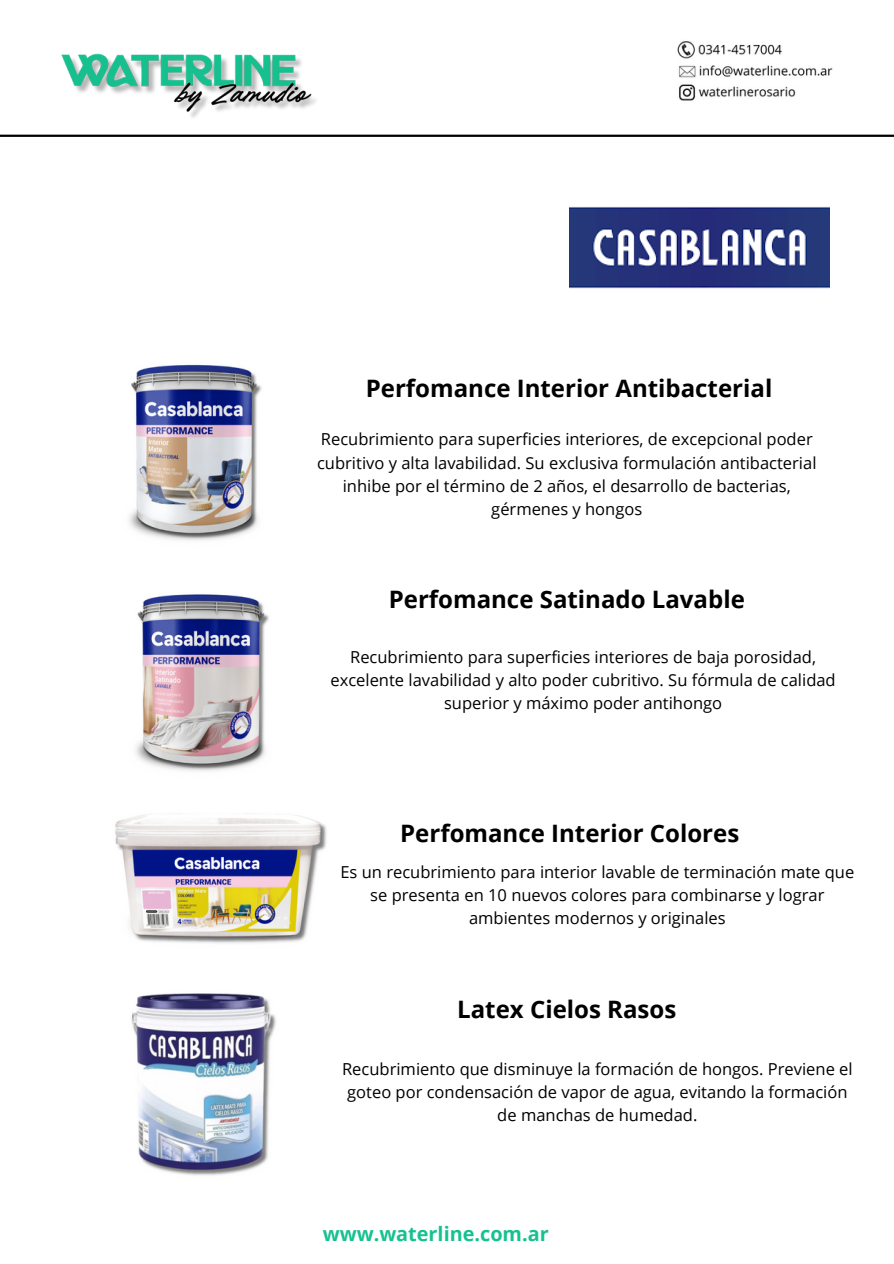
<style>
.page{position:relative;width:894px;height:1264px;background:#fff}
.page>*{position:absolute;margin:0;border:0;box-sizing:border-box;transform-origin:0 0}
.t1{font:700 24px "Open Sans";color:#000}
.t2{font:700 19.8px "Open Sans";color:#16c190}
.t3{font:16.5px/23.1px "Open Sans";color:#000;text-align:center}
</style>
<div class="page">
<img style="left:61px;top:54px;width:255px;height:64px">
<img style="left:646px;top:41px;width:212px;height:94px">
<hr style="left:0;top:135px;width:893px;height:2px;background:#000">
<img style="left:569px;top:207px;width:260px;height:82px">
<img style="left:129px;top:364px;width:133px;height:177px">
<img style="left:135px;top:594px;width:134px;height:177px">
<img style="left:115px;top:813px;width:212px;height:130px">
<img style="left:131px;top:993px;width:145px;height:183px">
<p class="t1" style="left:365px;top:371px;width:408px">Perfomance Interior Antibacterial</p>
<p class="t3" style="left:317px;top:427px;width:500px">Recubrimiento para superficies interiores, de excepcional poder cubritivo y alta lavabilidad. Su exclusiva formulación antibacterial inhibe por el término de 2 años, el desarrollo de bacterias, gérmenes y hongos</p>
<p class="t1" style="left:388px;top:582px;width:357px">Perfomance Satinado Lavable</p>
<p class="t3" style="left:330px;top:645px;width:506px">Recubrimiento para superficies interiores de baja porosidad, excelente lavabilidad y alto poder cubritivo. Su fórmula de calidad superior y máximo poder antihongo</p>
<h1 class="t1" style="left:400px;top:816px;width:340px">Perfomance Interior Colores</h1>
<p class="t3" style="left:340px;top:860px;width:515px">Es un recubrimiento para interior lavable de terminación mate que se presenta en 10 nuevos colores para combinarse y lograr ambientes modernos y originales</p>
<p class="t1" style="left:457px;top:992px;width:220px">Latex Cielos Rasos</p>
<h1 class="t3" style="left:342px;top:1057px;width:512px">Recubrimiento que disminuye la formación de hongos. Previene el goteo por condensación de vapor de agua, evitando la formación de manchas de humedad.</h1>
<p class="t2" style="left:322px;top:1219px;width:227px">www.waterline.com.ar</p>
</div>
